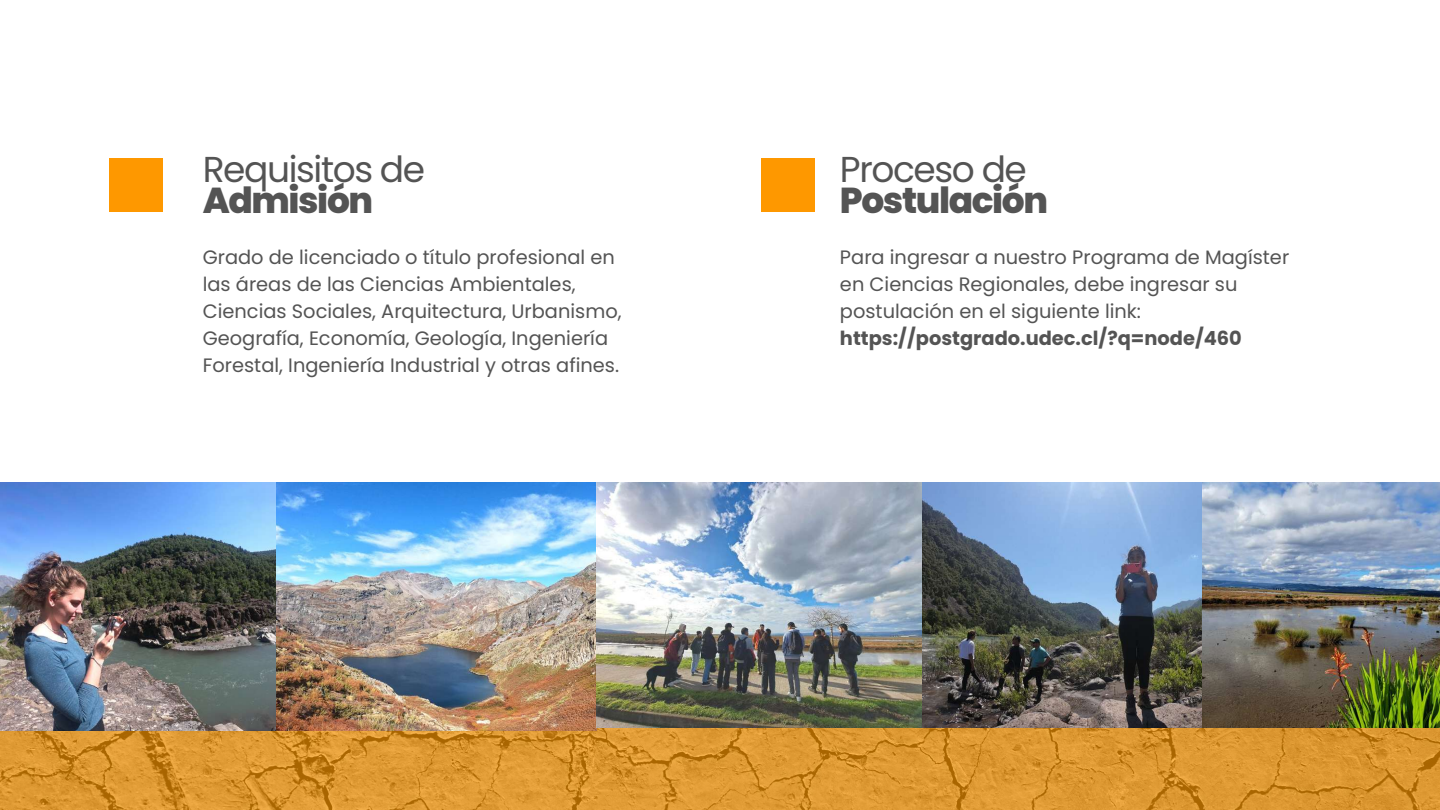
<style>
.page{position:relative;width:1440px;height:810px;background:#fff}
.page>*{position:absolute;margin:0;border:0;box-sizing:border-box;transform-origin:0 0}
.t1{font:36px "Poppins";letter-spacing:-.04em;color:#545454}
.t2{font:800 36px "Poppins";letter-spacing:-.04em;color:#545454}
.t3{font:19.4px/27px "Poppins";color:#545454}
.t4{font:700 19.4px "Poppins";color:#545454}
</style>
<div class="page">
<img style="left:0;top:727px;width:1440px;height:83px">
<img style="left:0;top:482px;width:596px;height:248px">
<img style="left:922px;top:483px;width:518px;height:244px">
<div style="left:109px;top:158px;width:54px;height:54px;background:#fe9800"></div>
<div style="left:762px;top:158px;width:53px;height:54px;background:#fe9800"></div>
<img style="left:596px;top:483px;width:326px;height:244px">
<h1 class="t1" style="left:203px;top:144px;width:224px">Requisitos de</h1>
<h1 class="t2" style="left:203px;top:175px;width:172px">Admisión</h1>
<p class="t3" style="left:203px;top:244px;width:420px">Grado de licenciado o título profesional en las áreas de las Ciencias Ambientales, Ciencias Sociales, Arquitectura, Urbanismo, Geografía, Economía, Geología, Ingeniería Forestal, Ingeniería Industrial y otras afines.</p>
<h1 class="t1" style="left:840px;top:144px;width:188px">Proceso de</h1>
<h1 class="t2" style="left:840px;top:175px;width:210px">Postulación</h1>
<p class="t3" style="left:840px;top:244px;width:451px">Para ingresar a nuestro Programa de Magíster en Ciencias Regionales, debe ingresar su postulación en el siguiente link:</p>
<p class="t4" style="left:840px;top:325px;width:403px">https://postgrado.udec.cl/?q=node/460</p>
</div>
